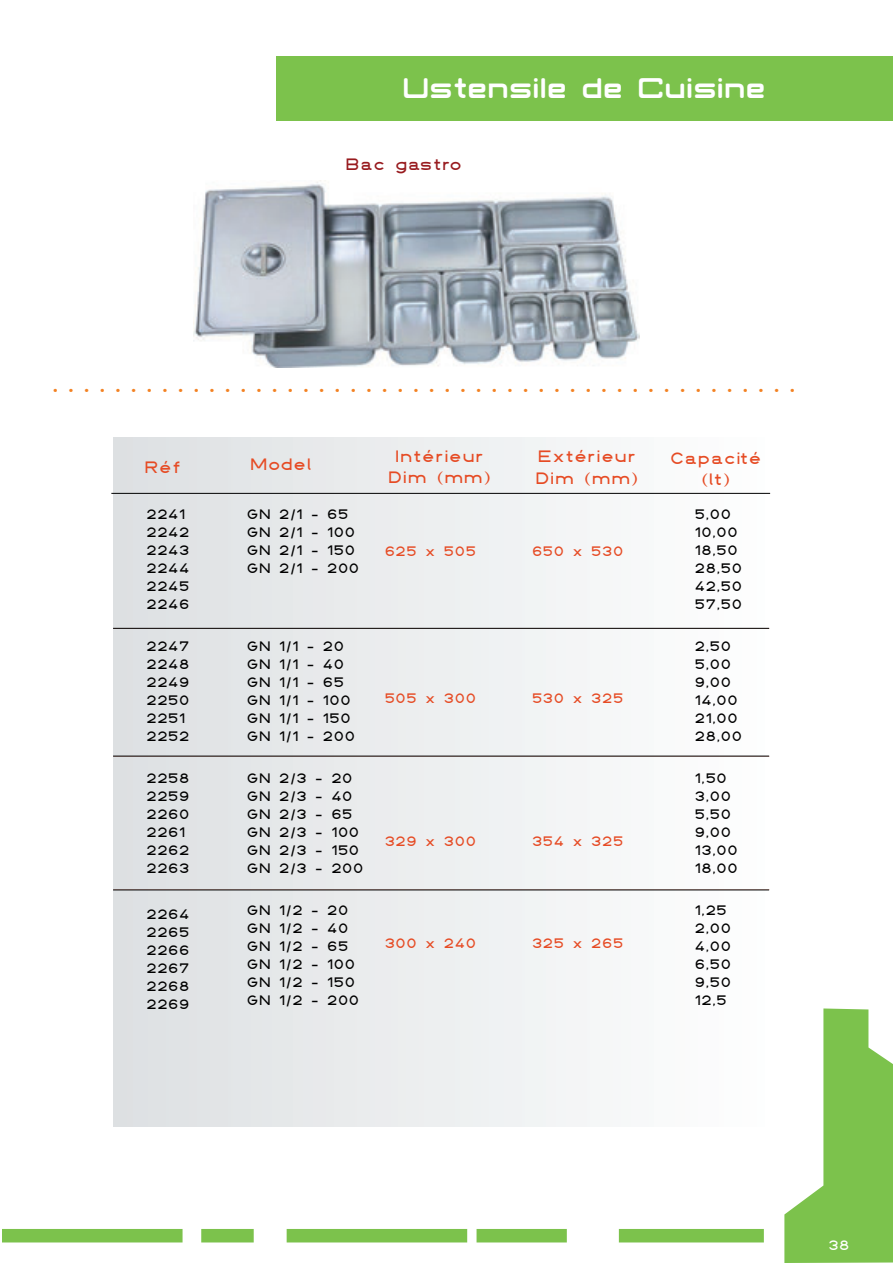
<style>
.page{position:relative;width:893px;height:1263px;background:#fff}
.page>*{position:absolute;margin:0;border:0;box-sizing:border-box;transform-origin:0 0}
.t1{font:300 40.5px "Arista 2.0";color:#f38223}
.t2{font:37.05px "Classic Robot";color:#fff}
.t3{font:18px/21.6px "DIN1451 fette Breitschrift 1936";color:#e64b24;text-align:center}
.t4{font:18px "DIN1451 fette Breitschrift 1936";color:#981b1f}
.t5{font:15px/18px "DIN1451 fette Breitschrift 1936";color:#000}
.t6{font:15px "DIN1451 fette Breitschrift 1936";color:#e64b24}
.t7{font:15px "DIN1451 fette Breitschrift 1936";color:#fff}
</style>
<div class="page">
<div style="left:114px;top:438px;width:658px;height:689px;background:linear-gradient(to right,#dde0e2,#fefefe)"></div>
<hr style="left:111px;top:493px;width:659px;height:1px;background:#000">
<img style="left:193px;top:180px;width:446px;height:187px">
<hr style="left:113px;top:628px;width:656px;height:1px;background:#000">
<hr style="left:113px;top:756px;width:656px;height:1px;background:#000">
<hr style="left:113px;top:890px;width:656px;height:1px;background:#000">
<div style="left:276px;top:57px;width:616px;height:64px;background:#7cc24c"></div>
<svg style="left:2px;top:1229px;width:761px;height:13px;background:#8fcb66"></svg>
<svg style="left:784px;top:1008px;width:108px;height:255px"></svg>
<p class="t2" style="left:404px;top:67px;width:364px">Ustensile de Cuisine</p>
<p class="t4" style="left:345px;top:153px;width:118px">Bac gastro</p>
<p class="t1" style="left:53px;top:351px;width:743px">. . . . . . . . . . . . . . . . . . . . . . . . . . . . . . . . . . . . . . . . . . . . . . . .</p>
<p class="t3" style="left:144px;top:455px;width:38px">Réf</p>
<p class="t5" style="left:146px;top:504px;width:45px">2241<br>2242<br>2243<br>2244<br>2245<br>2246</p>
<p class="t5" style="left:146px;top:636px;width:45px">2247<br>2248<br>2249<br>2250<br>2251<br>2252</p>
<p class="t5" style="left:146px;top:769px;width:45px">2258<br>2259<br>2260<br>2261<br>2262<br>2263</p>
<p class="t5" style="left:146px;top:905px;width:45px;text-align:justify">2264<br>2265<br>2266<br>2267<br>2268<br>2269</p>
<p class="t3" style="left:250px;top:452px;width:63px">Model</p>
<p class="t3" style="left:388px;top:444px;width:105px">Intérieur<br>Dim (mm)</p>
<p class="t3" style="left:535px;top:444px;width:105px;text-align:left">Extérieur<br>Dim (mm)</p>
<p class="t3" style="left:669px;top:446px;width:93px">Capacité (lt)</p>
<p class="t5" style="left:246px;top:504px;width:115px">GN 2/1 - 65<br>GN 2/1 - 100<br>GN 2/1 - 150<br>GN 2/1 - 200</p>
<p class="t5" style="left:694px;top:504px;width:49px">5,00<br>10,00<br>18,50<br>28,50<br>42,50<br>57,50</p>
<p class="t5" style="left:694px;top:636px;width:49px">2,50<br>5,00<br>9,00<br>14,00<br>21,00<br>28,00</p>
<p class="t5" style="left:694px;top:769px;width:45px">1,50<br>3,00<br>5,50<br>9,00<br>13,00<br>18,00</p>
<p class="t5" style="left:694px;top:900px;width:38px">1,25<br>2,00<br>4,00<br>6,50<br>9,50<br>12,5</p>
<p class="t6" style="left:384px;top:541px;width:93px">625 x 505</p>
<p class="t6" style="left:531px;top:541px;width:93px">650 x 530</p>
<p class="t5" style="left:246px;top:636px;width:110px">GN 1/1 - 20<br>GN 1/1 - 40<br>GN 1/1 - 65<br>GN 1/1 - 100<br>GN 1/1 - 150<br>GN 1/1 - 200</p>
<p class="t6" style="left:384px;top:688px;width:93px">505 x 300</p>
<p class="t6" style="left:531px;top:688px;width:93px">530 x 325</p>
<p class="t5" style="left:246px;top:769px;width:119px">GN 2/3 - 20<br>GN 2/3 - 40<br>GN 2/3 - 65<br>GN 2/3 - 100<br>GN 2/3 - 150<br>GN 2/3 - 200</p>
<p class="t6" style="left:384px;top:832px;width:93px">329 x 300</p>
<p class="t6" style="left:531px;top:832px;width:93px">354 x 325</p>
<p class="t5" style="left:246px;top:900px;width:115px">GN 1/2 - 20<br>GN 1/2 - 40<br>GN 1/2 - 65<br>GN 1/2 - 100<br>GN 1/2 - 150<br>GN 1/2 - 200</p>
<p class="t6" style="left:384px;top:933px;width:93px">300 x 240</p>
<p class="t6" style="left:531px;top:933px;width:93px">325 x 265</p>
<p class="t7" style="left:828px;top:1235px;width:23px">38</p>
</div>
